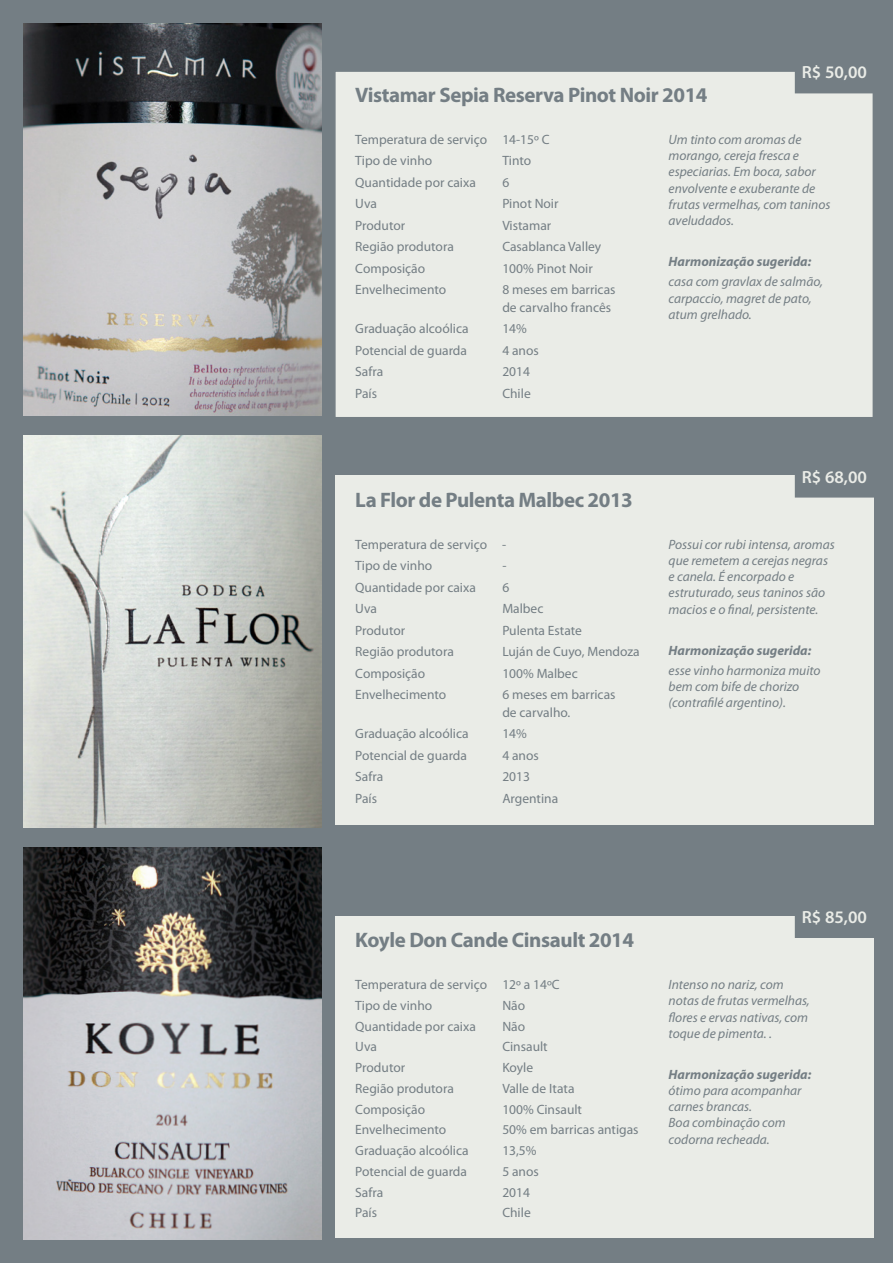
<style>
.page{position:relative;width:893px;height:1263px;background:#747e84}
.page>*{position:absolute;margin:0;border:0;box-sizing:border-box;transform-origin:0 0}
.t1{font:700 21px "Myriad Pro";letter-spacing:-.02em;color:#747e84}
.t2{font:600 17.7px "Myriad Pro";color:#eaece7}
.t3{font:13.5px/21.5px "Myriad Pro";color:#747e84}
.t4{font:italic 13.5px/16.2px "Myriad Pro";color:#747e84}
.t5{font:italic 700 13.5px "Myriad Pro";color:#747e84}
</style>
<div class="page">
<img style="left:24px;top:24px;width:297px;height:392px">
<img style="left:24px;top:436px;width:297px;height:391px">
<img style="left:24px;top:847px;width:297px;height:392px">
<div style="left:334px;top:70px;width:540px;height:348px;background:#eaece7;border:2px solid #747e84"></div>
<div style="left:796px;top:51px;width:77px;height:42px;background:#747e84"></div>
<div style="left:335px;top:476px;width:538px;height:349px;background:#eaece7"></div>
<div style="left:796px;top:455px;width:77px;height:42px;background:#747e84"></div>
<div style="left:795px;top:454px;width:79px;height:44px;border:2px solid #747e84"></div>
<div style="left:335px;top:916px;width:538px;height:322px;background:#eaece7"></div>
<div style="left:796px;top:895px;width:77px;height:42px;background:#747e84"></div>
<div style="left:795px;top:895px;width:79px;height:43px;border:2px solid #747e84"></div>
<h2 class="t2" style="left:802px;top:61px;width:67px">R$ 50,00</h2>
<h1 class="t1" style="left:355px;top:83px;width:354px">Vistamar Sepia Reserva Pinot Noir 2014</h1>
<p class="t4" style="left:669px;top:131px;width:163px">Um tinto com aromas de morango, cereja fresca e especiarias. Em boca, sabor envolvente e exuberante de frutas vermelhas, com taninos aveludados.</p>
<p class="t5" style="left:669px;top:254px;width:144px">Harmonização sugerida:</p>
<p class="t4" style="left:669px;top:273px;width:156px">casa com gravlax de salmão, carpaccio, magret de pato, atum grelhado.</p>
<p class="t3" style="left:355px;top:129px;width:196px">Temperatura de serviço 14-15º C<br>Tipo de vinho</p>
<p class="t3" style="left:502px;top:150px;width:30px">Tinto</p>
<p class="t3" style="left:355px;top:172px;width:122px">Quantidade por caixa</p>
<p class="t3" style="left:502px;top:172px;width:8px">6</p>
<p class="t3" style="left:355px;top:193px;width:23px">Uva</p>
<p class="t3" style="left:502px;top:193px;width:58px">Pinot Noir</p>
<p class="t3" style="left:355px;top:215px;width:51px">Produtor</p>
<p class="t3" style="left:502px;top:215px;width:50px">Vistamar</p>
<p class="t3" style="left:355px;top:236px;width:100px">Região produtora</p>
<p class="t3" style="left:502px;top:236px;width:100px">Casablanca Valley</p>
<p class="t3" style="left:355px;top:258px;width:71px">Composição</p>
<p class="t3" style="left:502px;top:258px;width:92px">100% Pinot Noir</p>
<p class="t3" style="left:355px;top:279px;width:92px">Envelhecimento</p>
<p class="t3" style="left:502px;top:282px;width:115px;line-height:17.2px">8 meses em barricas de carvalho francês</p>
<p class="t3" style="left:355px;top:318px;width:115px">Graduação alcoólica</p>
<p class="t3" style="left:502px;top:318px;width:26px">14%</p>
<p class="t3" style="left:355px;top:340px;width:113px">Potencial de guarda</p>
<p class="t3" style="left:502px;top:340px;width:38px">4 anos</p>
<p class="t3" style="left:355px;top:361px;width:29px">Safra</p>
<p class="t3" style="left:502px;top:361px;width:29px">2014</p>
<p class="t3" style="left:355px;top:383px;width:23px">País</p>
<p class="t3" style="left:502px;top:383px;width:30px">Chile</p>
<h1 class="t1" style="left:355px;top:488px;width:279px">La Flor de Pulenta Malbec 2013</h1>
<p class="t3" style="left:355px;top:534px;width:153px">Temperatura de serviço -<br>Tipo de vinho</p>
<p class="t3" style="left:502px;top:555px;width:6px">-</p>
<p class="t3" style="left:355px;top:577px;width:122px">Quantidade por caixa</p>
<p class="t3" style="left:502px;top:577px;width:8px">6</p>
<p class="t3" style="left:355px;top:598px;width:23px">Uva</p>
<p class="t3" style="left:502px;top:598px;width:43px">Malbec</p>
<p class="t3" style="left:355px;top:620px;width:51px">Produtor</p>
<p class="t3" style="left:502px;top:620px;width:81px">Pulenta Estate</p>
<p class="t3" style="left:355px;top:641px;width:100px">Região produtora</p>
<p class="t3" style="left:502px;top:641px;width:139px">Luján de Cuyo, Mendoza</p>
<p class="t3" style="left:355px;top:663px;width:71px">Composição</p>
<p class="t3" style="left:502px;top:663px;width:77px">100% Malbec</p>
<p class="t3" style="left:355px;top:684px;width:92px">Envelhecimento</p>
<p class="t3" style="left:502px;top:686px;width:115px;line-height:17.2px">6 meses em barricas de carvalho.</p>
<p class="t3" style="left:355px;top:723px;width:115px">Graduação alcoólica</p>
<p class="t3" style="left:502px;top:723px;width:26px">14%</p>
<p class="t3" style="left:355px;top:745px;width:113px">Potencial de guarda</p>
<p class="t3" style="left:502px;top:745px;width:38px">4 anos</p>
<p class="t3" style="left:355px;top:766px;width:29px">Safra</p>
<p class="t3" style="left:502px;top:766px;width:29px">2013</p>
<p class="t3" style="left:355px;top:788px;width:23px">País</p>
<p class="t3" style="left:502px;top:788px;width:57px">Argentina</p>
<h2 class="t2" style="left:802px;top:465px;width:67px">R$ 68,00</h2>
<p class="t4" style="left:669px;top:536px;width:168px">Possui cor rubi intensa, aromas que remetem a cerejas negras e canela. É encorpado e estruturado, seus taninos são macios e o final, persistente.</p>
<p class="t5" style="left:669px;top:642px;width:144px">Harmonização sugerida:</p>
<p class="t4" style="left:669px;top:662px;width:154px">esse vinho harmoniza muito bem com bife de chorizo (contrafilé argentino).</p>
<h1 class="t1" style="left:355px;top:928px;width:280px">Koyle Don Cande Cinsault 2014</h1>
<p class="t3" style="left:355px;top:974px;width:206px;line-height:20.7px">Temperatura de serviço 12º a 14ºC<br>Tipo de vinho</p>
<p class="t3" style="left:502px;top:995px;width:24px">Não</p>
<p class="t3" style="left:355px;top:1016px;width:122px">Quantidade por caixa</p>
<p class="t3" style="left:502px;top:1016px;width:24px">Não</p>
<p class="t3" style="left:355px;top:1036px;width:23px">Uva</p>
<p class="t3" style="left:502px;top:1036px;width:47px">Cinsault</p>
<p class="t3" style="left:355px;top:1057px;width:51px">Produtor</p>
<p class="t3" style="left:502px;top:1057px;width:32px">Koyle</p>
<p class="t3" style="left:355px;top:1078px;width:100px">Região produtora</p>
<p class="t3" style="left:502px;top:1078px;width:74px">Valle de Itata</p>
<p class="t3" style="left:355px;top:1099px;width:71px">Composição</p>
<p class="t3" style="left:502px;top:1099px;width:81px">100% Cinsault</p>
<p class="t3" style="left:355px;top:1119px;width:92px">Envelhecimento</p>
<p class="t3" style="left:502px;top:1119px;width:138px">50% em barricas antigas</p>
<p class="t3" style="left:355px;top:1140px;width:115px">Graduação alcoólica</p>
<p class="t3" style="left:502px;top:1140px;width:36px">13,5%</p>
<p class="t3" style="left:355px;top:1161px;width:113px">Potencial de guarda</p>
<p class="t3" style="left:502px;top:1161px;width:38px">5 anos</p>
<p class="t3" style="left:355px;top:1182px;width:29px">Safra</p>
<p class="t3" style="left:502px;top:1182px;width:29px">2014</p>
<p class="t3" style="left:355px;top:1202px;width:23px">País</p>
<p class="t3" style="left:502px;top:1202px;width:30px">Chile</p>
<h2 class="t2" style="left:802px;top:906px;width:67px">R$ 85,00</h2>
<p class="t4" style="left:669px;top:976px;width:143px">Intenso no nariz, com notas de frutas vermelhas, flores e ervas nativas, com toque de pimenta. .</p>
<p class="t5" style="left:669px;top:1067px;width:144px">Harmonização sugerida:</p>
<p class="t4" style="left:669px;top:1082px;width:134px">ótimo para acompanhar carnes brancas.<br>Boa combinação com codorna recheada.</p>
</div>
